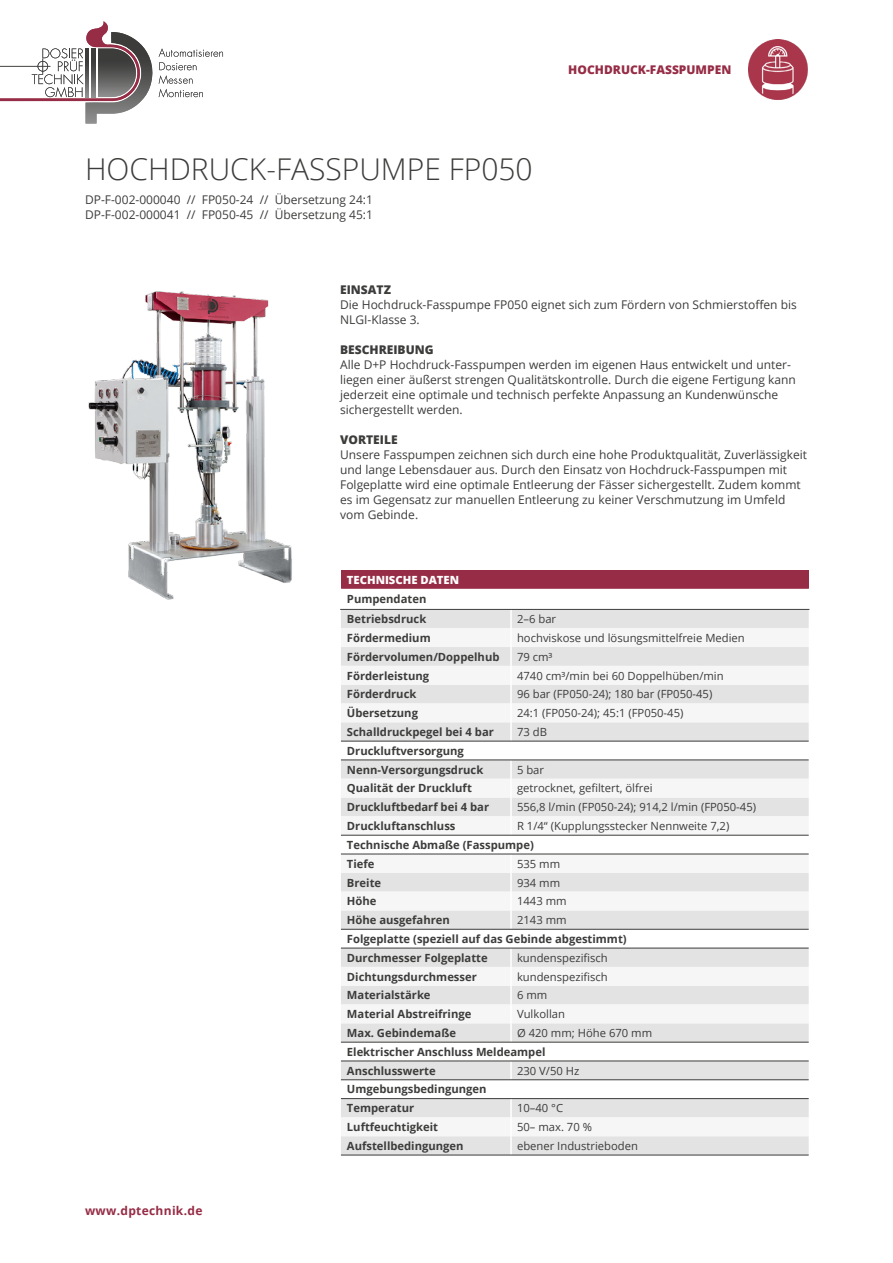
<style>
.page{position:relative;width:893px;height:1263px;background:#fff}
.page>*{position:absolute;margin:0;border:0;box-sizing:border-box;transform-origin:0 0}
.t1{font:300 30px "Open Sans";color:#3c3c3b}
.t2{font:12px/15px "Open Sans";color:#3c3c3b}
.t3{font:800 12px "Open Sans";color:#3c3c3b}
.t4{font:800 12px "Open Sans";color:#962c45}
.t5{font:700 12px "Open Sans";letter-spacing:.025em;color:#962c45}
.t6{font:700 11.25px/18.8px "Open Sans";color:#3c3c3b}
.t7{font:11.25px "Open Sans";color:#3c3c3b}
.t8{font:800 11.25px "Open Sans";color:#fff}
</style>
<div class="page">
<div style="left:341px;top:570px;width:468px;height:19px;background:#962c45"></div>
<div style="left:341px;top:610px;width:468px;height:545px;background:#e3e3e3"></div>
<svg style="left:341px;top:628px;width:468px;height:508px"></svg>
<svg style="left:510px;top:610px;width:2px;height:131px"></svg>
<svg style="left:510px;top:760px;width:2px;height:75px"></svg>
<svg style="left:510px;top:855px;width:2px;height:74px"></svg>
<svg style="left:510px;top:949px;width:2px;height:93px"></svg>
<svg style="left:510px;top:1061px;width:2px;height:18px"></svg>
<svg style="left:510px;top:1099px;width:2px;height:56px"></svg>
<hr style="left:341px;top:741px;width:170px;height:1px;background:#3c3c3b">
<hr style="left:511px;top:741px;width:298px;height:1px;background:#3c3c3b">
<hr style="left:341px;top:759px;width:170px;height:1px;background:#3c3c3b">
<hr style="left:511px;top:759px;width:298px;height:1px;background:#3c3c3b">
<hr style="left:341px;top:835px;width:170px;height:1px;background:#3c3c3b">
<hr style="left:511px;top:835px;width:298px;height:1px;background:#3c3c3b">
<hr style="left:341px;top:854px;width:170px;height:1px;background:#3c3c3b">
<hr style="left:511px;top:854px;width:298px;height:1px;background:#3c3c3b">
<hr style="left:341px;top:929px;width:170px;height:1px;background:#3c3c3b">
<hr style="left:511px;top:929px;width:298px;height:1px;background:#3c3c3b">
<hr style="left:341px;top:948px;width:170px;height:1px;background:#3c3c3b">
<hr style="left:511px;top:948px;width:298px;height:1px;background:#3c3c3b">
<hr style="left:341px;top:1042px;width:170px;height:1px;background:#3c3c3b">
<hr style="left:511px;top:1042px;width:298px;height:1px;background:#3c3c3b">
<hr style="left:341px;top:1060px;width:170px;height:1px;background:#3c3c3b">
<hr style="left:511px;top:1060px;width:298px;height:1px;background:#3c3c3b">
<hr style="left:341px;top:1079px;width:170px;height:1px;background:#3c3c3b">
<hr style="left:511px;top:1079px;width:298px;height:1px;background:#3c3c3b">
<hr style="left:341px;top:1098px;width:170px;height:1px;background:#3c3c3b">
<hr style="left:511px;top:1098px;width:298px;height:1px;background:#3c3c3b">
<hr style="left:341px;top:1155px;width:170px;height:1px;background:#3c3c3b">
<hr style="left:511px;top:1155px;width:298px;height:1px;background:#3c3c3b">
<hr style="left:340px;top:609px;width:171px;height:1px;background:#3c3c3b">
<hr style="left:511px;top:609px;width:298px;height:1px;background:#3c3c3b">
<svg style="left:0;top:21px;width:223px;height:103px"></svg>
<img style="left:748px;top:40px;width:60px;height:59px">
<img style="left:88px;top:291px;width:204px;height:309px">
<h1 class="t1" style="left:85px;top:149px;width:449px">HOCHDRUCK-FASSPUMPE FP050</h1>
<p class="t2" style="left:85px;top:192px;width:289px">DP-F-002-000040 // FP050-24 // Übersetzung 24:1<br>DP-F-002-000041 // FP050-45 // Übersetzung 45:1</p>
<p class="t4" style="left:568px;top:61px;width:165px">HOCHDRUCK-FASSPUMPEN</p>
<p class="t3" style="left:340px;top:280px;width:52px">EINSATZ</p>
<p class="t2" style="left:340px;top:297px;width:458px">Die Hochdruck-Fasspumpe FP050 eignet sich zum Fördern von Schmierstoffen bis<br>NLGI-Klasse 3.</p>
<p class="t3" style="left:340px;top:340px;width:95px">BESCHREIBUNG</p>
<p class="t2" style="left:340px;top:357px;width:457px">Alle D+P Hochdruck-Fasspumpen werden im eigenen Haus entwickelt und unter&shy;liegen einer ä ußerst strengen Qualitätskontrolle. Durch die eigene Fertigung kann jederzeit eine optimale und technisch perfekte Anpassung an Kundenwü nsche sichergestellt werden.</p>
<p class="t3" style="left:340px;top:430px;width:59px">VORTEILE</p>
<p class="t2" style="left:340px;top:447px;width:468px">Unsere Fasspumpen zeichnen sich durch eine hohe Produktqualität, Zuverlässigkeit und lange Lebensdauer aus. Durch den Einsatz von Hochdruck-Fasspumpen mit Folgeplatte wird eine optimale Entleerung der Fässer sichergestellt. Zudem kommt es im Gegensatz zur manuellen Entleerung zu keiner Verschmutzung im Umfeld vom Gebinde.</p>
<p class="t8" style="left:347px;top:571px;width:114px">TECHNISCHE DATEN</p>
<p class="t6" style="left:347px;top:588px;width:81px;line-height:20.5px">Pumpendaten<br>Betriebsdruck</p>
<p class="t7" style="left:517px;top:611px;width:41px">2–6 bar</p>
<p class="t6" style="left:347px;top:628px;width:85px">Fördermedium</p>
<p class="t7" style="left:517px;top:630px;width:229px">hochviskose und lösungsmittelfreie Medien</p>
<p class="t6" style="left:347px;top:647px;width:154px">Fördervolumen/Doppelhub</p>
<p class="t7" style="left:517px;top:649px;width:37px">79 cm³</p>
<p class="t6" style="left:347px;top:666px;width:84px">Förderleistung</p>
<p class="t7" style="left:517px;top:668px;width:208px">4740 cm³/min bei 60 Doppelhüben/min</p>
<p class="t6" style="left:347px;top:685px;width:71px">Förderdruck</p>
<p class="t7" style="left:517px;top:686px;width:197px">96 bar (FP050-24); 180 bar (FP050-45)</p>
<p class="t6" style="left:347px;top:703px;width:73px">Übersetzung</p>
<p class="t7" style="left:517px;top:705px;width:168px">24:1 (FP050-24); 45:1 (FP050-45)</p>
<p class="t6" style="left:347px;top:722px;width:149px">Schalldruckpegel bei 4 bar</p>
<p class="t7" style="left:517px;top:724px;width:31px">73 dB</p>
<p class="t6" style="left:347px;top:741px;width:138px">Druckluftversorgung<br>Nenn-Versorgungsdruck</p>
<p class="t7" style="left:517px;top:762px;width:29px">5 bar</p>
<p class="t6" style="left:347px;top:779px;width:126px">Qualität der Druckluft</p>
<p class="t7" style="left:517px;top:781px;width:137px">getrocknet, gefiltert, ölfrei</p>
<p class="t6" style="left:347px;top:797px;width:144px">Druckluftbedarf bei 4 bar</p>
<p class="t7" style="left:517px;top:799px;width:241px">556,8 l/min (FP050-24); 914,2 l/min (FP050-45)</p>
<p class="t6" style="left:347px;top:816px;width:110px">Druckluftanschluss</p>
<p class="t7" style="left:517px;top:818px;width:214px">R 1/4“ (Kupplungsstecker Nennweite 7,2)</p>
<p class="t6" style="left:347px;top:835px;width:188px">Technische Abmaße (Fasspumpe)<br>Tiefe</p>
<p class="t7" style="left:517px;top:856px;width:45px">535 mm</p>
<p class="t6" style="left:347px;top:873px;width:36px">Breite</p>
<p class="t7" style="left:517px;top:875px;width:45px">934 mm</p>
<p class="t6" style="left:347px;top:891px;width:31px">Höhe</p>
<p class="t7" style="left:517px;top:893px;width:51px">1443 mm</p>
<p class="t6" style="left:347px;top:910px;width:105px">Höhe ausgefahren</p>
<p class="t7" style="left:517px;top:912px;width:51px">2143 mm</p>
<p class="t6" style="left:347px;top:929px;width:281px">Folgeplatte (speziell auf das Gebinde abgestimmt)<br>Durchmesser Folgeplatte</p>
<p class="t7" style="left:517px;top:950px;width:92px">kundenspezifisch</p>
<p class="t6" style="left:347px;top:967px;width:131px">Dichtungsdurchmesser</p>
<p class="t7" style="left:517px;top:969px;width:92px">kundenspezifisch</p>
<p class="t6" style="left:347px;top:986px;width:85px">Materialstärke</p>
<p class="t7" style="left:517px;top:987px;width:32px">6 mm</p>
<p class="t6" style="left:347px;top:1004px;width:126px">Material Abstreifringe</p>
<p class="t7" style="left:517px;top:1006px;width:50px">Vulkollan</p>
<p class="t6" style="left:347px;top:1023px;width:111px">Max. Gebindemaße</p>
<p class="t7" style="left:517px;top:1025px;width:137px">Ø 420 mm; Höhe 670 mm</p>
<p class="t6" style="left:347px;top:1042px;width:200px">Elektrischer Anschluss Meldeampel<br>Anschlusswerte</p>
<p class="t7" style="left:517px;top:1063px;width:64px">230 V/50 Hz</p>
<p class="t6" style="left:347px;top:1080px;width:141px">Umgebungsbedingungen<br>Temperatur</p>
<p class="t7" style="left:517px;top:1100px;width:48px">10–40 °C</p>
<p class="t5" style="left:85px;top:1202px;width:119px">www.dptechnik.de</p>
<p class="t6" style="left:347px;top:1117px;width:93px">Luftfeuchtigkeit</p>
<p class="t7" style="left:517px;top:1119px;width:77px">50– max. 70 %</p>
<p class="t6" style="left:347px;top:1136px;width:118px">Aufstellbedingungen</p>
<p class="t7" style="left:517px;top:1138px;width:122px">ebener Industrieboden</p>
</div>
